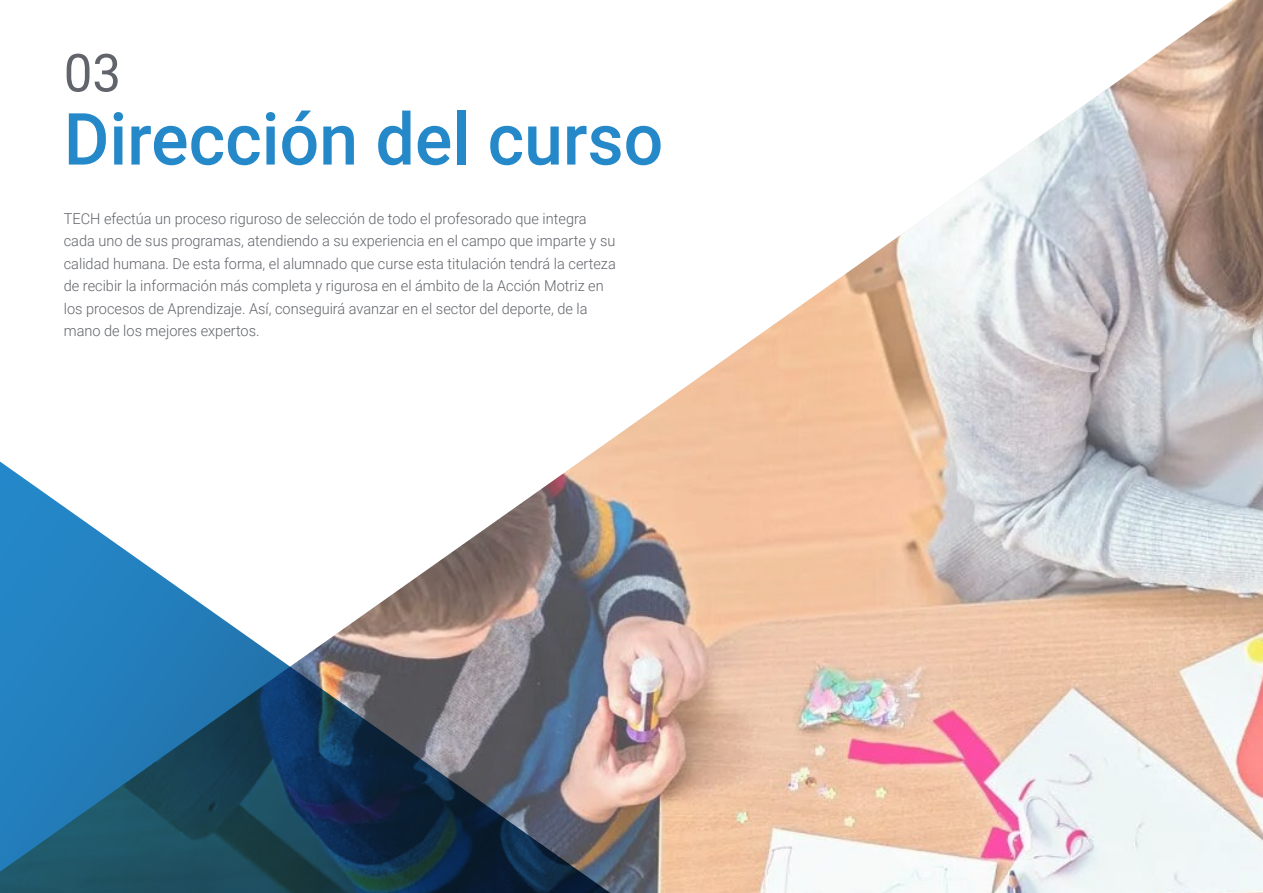
<style>
.page{position:relative;width:1263px;height:893px;background:#fff}
.page>*{position:absolute;margin:0;border:0;box-sizing:border-box;transform-origin:0 0}
.t1{font:500 72px "Roboto";color:#2488c9}
.t2{font:52.5px "Roboto";color:#61646a}
.t3{font:300 15px/22.5px "Roboto";color:#61646a}
</style>
<div class="page">
<img style="left:602px;top:0;width:661px;height:893px">
<svg style="left:0;top:446px;width:640px;height:447px"></svg>
<h2 class="t2" style="left:64px;top:36px;width:59px">03</h2>
<h1 class="t1" style="left:64px;top:89px;width:601px">Dirección del curso</h1>
<p class="t3" style="left:64px;top:207px;width:553px">TECH efectúa un proceso riguroso de selección de todo el profesorado que integra cada uno de sus programas, atendiendo a su experiencia en el campo que imparte y su calidad humana. De esta forma, el alumnado que curse esta titulación tendrá la certeza de recibir la información más completa y rigurosa en el ámbito de la Acción Motriz en los procesos de Aprendizaje. Así, conseguirá avanzar en el sector del deporte, de la mano de los mejores expertos.</p>
</div>
